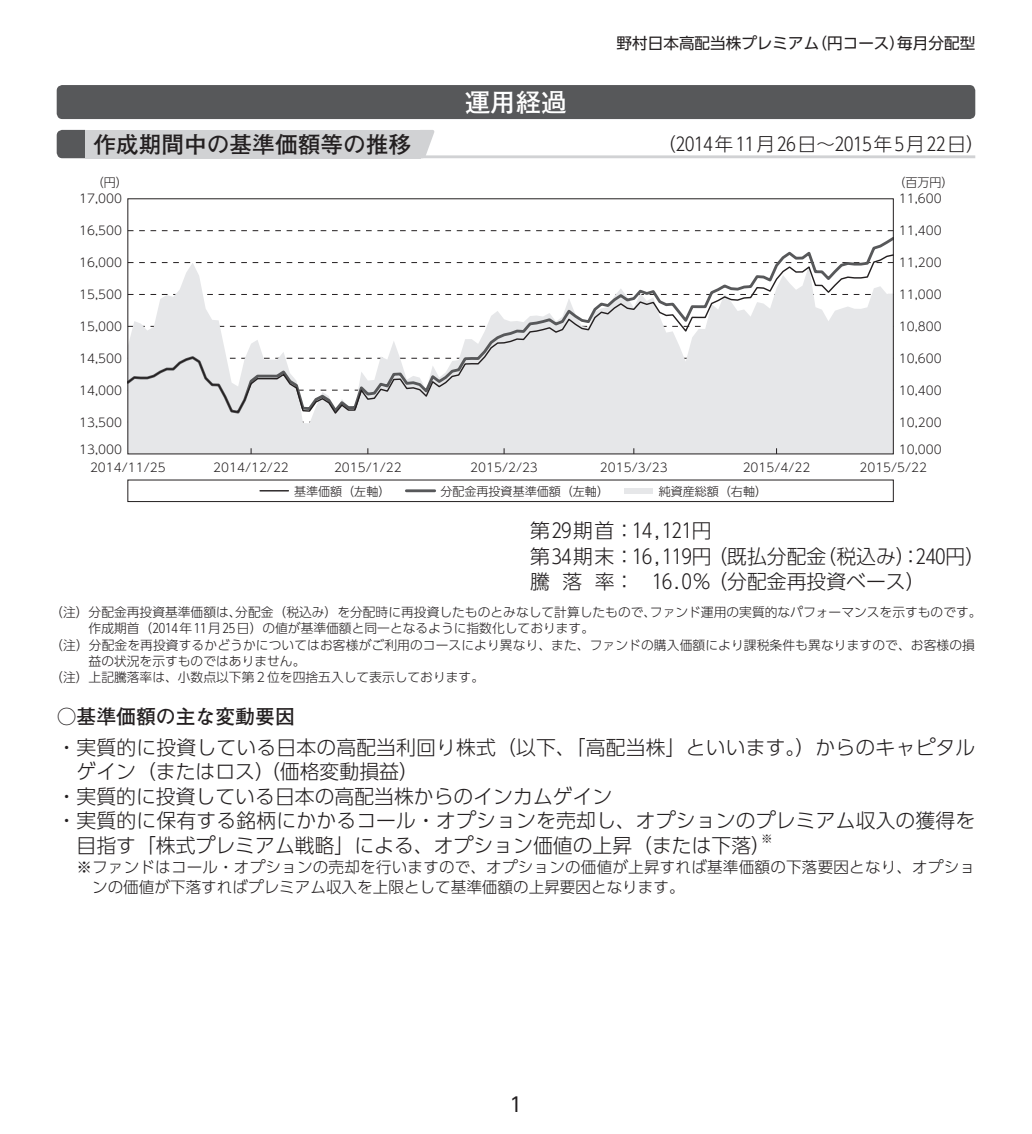
<style>
.page{position:relative;width:1032px;height:1134px;background:#fff}
.page>*{position:absolute;margin:0;border:0;box-sizing:border-box;transform-origin:0 0}
.t1{font:700 25.6px "Futo Go B101 Pro";color:#fff}
.t2{font:700 22.6px "Futo Go B101 Pro";color:#231f20}
.t3{font:300 19.8px/25.6px "UD Shin Go Pro";letter-spacing:.005em;color:#231f20}
.t4{font:700 19.8px "Futo Go B101 Pro";color:#231f20}
.t5{font:19.8px "UD Shin Go Pro";color:#231f20}
.t6{font:300 18.4px "UD Shin Go Pro";color:#231f20}
.t7{font:300 15.6px/20px "UD Shin Go Pro";letter-spacing:.01em;color:#231f20}
.t8{font:15.6px "UD Shin Go Pro";color:#231f20}
.t9{font:300 12.8px "UD Shin Go Pro";color:#231f20}
.t10{font:300 12px "UD Shin Go Pro";color:#231f20}
.t11{font:300 11.6px "UD Shin Go Pro";color:#231f20}
</style>
<div class="page">
<div style="left:57px;top:85px;width:918px;height:34px;background:#57585a;border-radius:6px"></div>
<hr style="left:85px;top:155px;width:890px;height:3px;background:#d1d2d4">
<svg style="left:57px;top:130px;width:28px;height:28px"></svg>
<div style="left:85px;top:130px;width:335px;height:28px;background:#d1d2d4"></div>
<svg style="left:420px;top:130px;width:15px;height:26px"></svg>
<div style="left:625px;top:488px;width:28px;height:6px;background:#e6e7e9"></div>
<svg style="left:260px;top:490px;width:28px;height:1px"></svg>
<hr style="left:406px;top:489px;width:29px;height:3px;background:#57585a">
<div style="left:128px;top:480px;width:765px;height:22px;border:1px solid #231f20"></div>
<svg style="left:130px;top:230px;width:761px;height:1px"></svg>
<div style="left:130px;top:415px;width:761px;height:37px;background:#e6e7e9"></div>
<svg style="left:130px;top:253px;width:761px;height:162px"></svg>
<h1 class="t1" style="left:465px;top:82px;width:104px">運用経過</h1>
<p class="t8" style="left:617px;top:31px;width:360px">野村日本高配当株プレミアム（円コース）毎月分配型</p>
<h2 class="t2" style="left:94px;top:126px;width:319px">作成期間中の基準価額等の推移</h2>
<h3 class="t6" style="left:657px;top:129px;width:329px">（2014年11月 26日～2015年 5月 22日）</h3>
<p class="t10" style="left:92px;top:172px;width:38px">（円）</p>
<p class="t10" style="left:893px;top:172px;width:62px">（百万円）</p>
<p class="t10" style="left:79px;top:189px;width:44px">17,000</p>
<p class="t10" style="left:899px;top:189px;width:44px">11,600</p>
<p class="t10" style="left:79px;top:221px;width:44px">16,500</p>
<p class="t10" style="left:899px;top:221px;width:44px">11,400</p>
<p class="t10" style="left:79px;top:253px;width:44px">16,000</p>
<p class="t10" style="left:899px;top:253px;width:44px">11,200</p>
<p class="t10" style="left:79px;top:285px;width:44px">15,500</p>
<p class="t10" style="left:899px;top:285px;width:44px">11,000</p>
<p class="t10" style="left:79px;top:317px;width:44px">15,000</p>
<p class="t10" style="left:899px;top:317px;width:44px">10,800</p>
<p class="t10" style="left:79px;top:349px;width:44px">14,500</p>
<p class="t10" style="left:899px;top:349px;width:44px">10,600</p>
<p class="t10" style="left:79px;top:381px;width:44px">14,000</p>
<p class="t10" style="left:899px;top:381px;width:44px">10,400</p>
<p class="t10" style="left:79px;top:412px;width:44px">13,500</p>
<p class="t10" style="left:899px;top:412px;width:44px">10,200</p>
<p class="t10" style="left:79px;top:440px;width:44px">13,000</p>
<p class="t10" style="left:899px;top:440px;width:44px">10,000</p>
<p class="t10" style="left:90px;top:458px;width:77px">2014/11/25</p>
<p class="t10" style="left:213px;top:458px;width:77px">2014/12/22</p>
<p class="t10" style="left:334px;top:458px;width:69px">2015/1/22</p>
<p class="t10" style="left:470px;top:458px;width:69px">2015/2/23</p>
<p class="t10" style="left:600px;top:458px;width:69px">2015/3/23</p>
<p class="t10" style="left:743px;top:458px;width:69px">2015/4/22</p>
<p class="t10" style="left:859px;top:458px;width:69px">2015/5/22</p>
<p class="t10" style="left:294px;top:481px;width:98px">基準価額（左軸）</p>
<p class="t10" style="left:440px;top:481px;width:170px">分配金再投資基準価額（左軸）</p>
<p class="t10" style="left:659px;top:481px;width:110px">純資産総額（右軸）</p>
<h3 class="t3" style="left:530px;top:517px;width:456px">第29期首：14,121円<br>第34期末：16,119円（既払分配金（税込み）：240円）騰 落 率： 16.0％（分配金再投資ベース）</h3>
<p class="t9" style="left:50px;top:602px;width:933px">（注）分配金再投資基準価額は、分配金（税込み）を分配時に再投資したものとみなして計算したもので、ファンド運用の実質的なパフォーマンスを示すものです。</p>
<p class="t9" style="left:89px;top:618px;width:507px">作成期首（2014年 11月 25日）の値が基準価額と同一となるように指数化しております。</p>
<p class="t9" style="left:50px;top:634px;width:926px">（注）分配金を再投資するかどうかについてはお客様がご利用のコースにより異なり、また、ファンドの購入価額により課税条件も異なりますので、お客様の損</p>
<p class="t9" style="left:89px;top:651px;width:218px">益の状況を示すものではありません。</p>
<p class="t9" style="left:50px;top:667px;width:435px">（注）上記騰落率は、小数点以下第2位を四捨五入して表示しております。</p>
<h3 class="t4" style="left:57px;top:700px;width:240px">○基準価額の主な変動要因</h3>
<h3 class="t3" style="left:57px;top:734px;width:920px">・実質的に投資している日本の高配当利回り株式（以下、「高配当株」といいます。）からのキャピタル</h3>
<h3 class="t3" style="left:77px;top:758px;width:344px">ゲイン（またはロス）（価格変動損益）</h3>
<h3 class="t3" style="left:57px;top:783px;width:557px">・実質的に投資している日本の高配当株からのインカムゲイン</h3>
<h3 class="t3" style="left:57px;top:807px;width:920px">・実質的に保有する銘柄にかかるコール・オプションを売却し、オプションのプレミアム収入の獲得を</h3>
<h3 class="t3" style="left:77px;top:831px;width:696px">目指す「株式プレミアム戦略」による、オプション価値の上昇（または下落）</h3>
<p class="t11" style="left:761px;top:829px;width:13px">※</p>
<p class="t7" style="left:92px;top:857px;width:884px;text-indent:-16px">※ファンドはコール・オプションの売却を行いますので、オプションの価値が上昇すれば基準価額の下落要因となり、オプションの価値が下落すればプレミアム収入を上限として基準価額の上昇要因となります。</p>
<h3 class="t5" style="left:509px;top:1088px;width:15px">1</h3>
</div>
